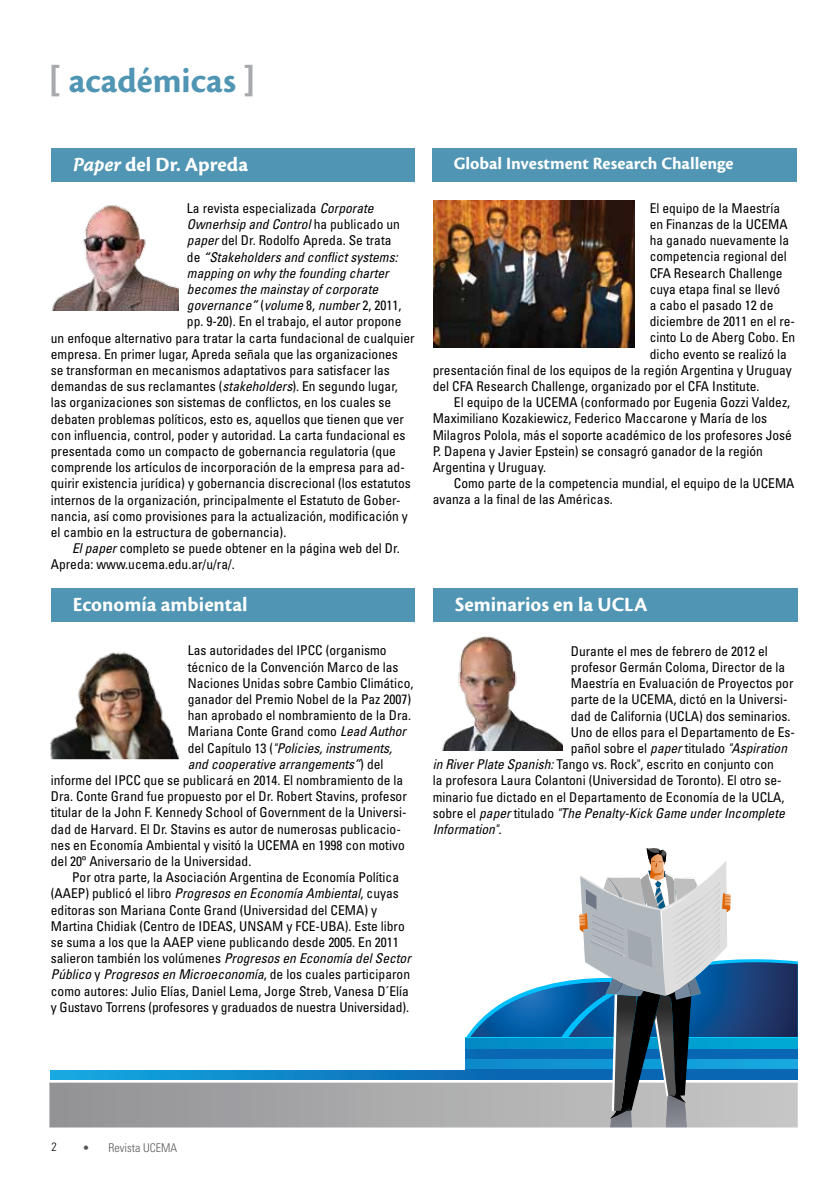
<style>
.page{position:relative;width:840px;height:1191px;background:#fff}
.page>*{position:absolute;margin:0;border:0;box-sizing:border-box;transform-origin:0 0}
.t1{font:36px "Cronos MM 700 24";color:#5095b3}
.t2{font:21px "Cronos MM 700 14";color:#fff}
.t3{font:18px "Cronos MM 700 12";color:#fff}
.t4{font:condensed 13.5px "Univers";color:#000}
.t5{font:italic condensed 13.5px "Univers";color:#000}
.t6{font:300 condensed 12px "Univers";color:#58595b}
.t7{font:300 condensed 12px "Univers";color:#000}
.s1{font-family:"Univers";font-weight:700;font-stretch:condensed;color:#a7a9ac}
.s2{font-family:"Cronos MM It 700 14"}
.s3{font-style:italic}
.s4{font-style:normal}
</style>
<div class="page">
<svg style="left:49px;top:848px;width:749px;height:279px"></svg>
<div style="left:50px;top:1013px;width:415px;height:56px;background:#fff"></div>
<img style="left:52px;top:205px;width:126px;height:105px">
<img style="left:50px;top:652px;width:129px;height:107px">
<div style="left:52px;top:148px;width:363px;height:34px;background:#5095b3"></div>
<div style="left:51px;top:588px;width:364px;height:33px;background:#5095b3"></div>
<div style="left:432px;top:148px;width:364px;height:34px;background:#5095b3"></div>
<img style="left:433px;top:200px;width:201px;height:148px">
<div style="left:433px;top:588px;width:365px;height:33px;background:#5095b3"></div>
<img style="left:442px;top:636px;width:120px;height:114px">
<h1 class="t1" style="left:50px;top:62px;width:206px"><span class="s1">[</span> académicas <span class="s1">]</span></h1>
<h2 class="t2" style="left:73px;top:153px;width:176px"><span class="s2">Paper</span> del Dr. Apreda</h2>
<p class="t4" style="left:187px;top:199px;width:188px">La revista especializada <span class="s3">Corporate</span></p>
<p class="t5" style="left:187px;top:216px;width:214px">Ownerhsip and Control <span class="s4">ha publicado un</span></p>
<p class="t4" style="left:187px;top:232px;width:206px"><span class="s3">paper</span> del Dr. Rodolfo Apreda. Se trata</p>
<p class="t5" style="left:187px;top:248px;width:212px"><span class="s4">de</span> “Stakeholders and conflict systems:</p>
<p class="t5" style="left:187px;top:264px;width:203px">mapping on why the founding charter</p>
<p class="t5" style="left:187px;top:280px;width:193px">becomes the mainstay of corporate</p>
<p class="t5" style="left:187px;top:297px;width:216px">governance” <span class="s4">(</span>volume <span class="s4">8,</span> number <span class="s4">2, 2011,</span></p>
<p class="t4" style="left:187px;top:313px;width:216px">pp. 9-20). En el trabajo, el autor propone</p>
<p class="t4" style="left:51px;top:329px;width:365px">un enfoque alternativo para tratar la carta fundacional de cualquier</p>
<p class="t4" style="left:51px;top:345px;width:348px">empresa. En primer lugar, Apreda señala que las organizaciones</p>
<p class="t4" style="left:51px;top:361px;width:340px">se transforman en mecanismos adaptativos para satisfacer las</p>
<p class="t4" style="left:51px;top:378px;width:348px">demandas de sus reclamantes (<span class="s3">stakeholders</span>). En segundo lugar,</p>
<p class="t4" style="left:51px;top:394px;width:342px">las organizaciones son sistemas de conflictos, en los cuales se</p>
<p class="t4" style="left:51px;top:410px;width:355px">debaten problemas políticos, esto es, aquellos que tienen que ver</p>
<p class="t4" style="left:51px;top:426px;width:356px">con influencia, control, poder y autoridad. La carta fundacional es</p>
<p class="t4" style="left:51px;top:442px;width:346px">presentada como un compacto de gobernancia regulatoria (que</p>
<p class="t4" style="left:51px;top:459px;width:355px">comprende los artículos de incorporación de la empresa para ad-</p>
<p class="t4" style="left:51px;top:475px;width:361px">quirir existencia jurídica) y gobernancia discrecional (los estatutos</p>
<p class="t4" style="left:51px;top:491px;width:351px">internos de la organización, principalmente el Estatuto de Gober-</p>
<p class="t4" style="left:51px;top:507px;width:358px">nancia, así como provisiones para la actualización, modificación y</p>
<p class="t4" style="left:51px;top:523px;width:237px">el cambio en la estructura de gobernancia).</p>
<p class="t4" style="left:72px;top:540px;width:329px"><span class="s3">El paper</span> completo se puede obtener en la página web del Dr.</p>
<p class="t4" style="left:51px;top:556px;width:185px">Apreda: www.ucema.edu.ar/u/ra/.</p>
<h2 class="t2" style="left:73px;top:593px;width:176px">Economía ambiental</h2>
<p class="t4" style="left:188px;top:642px;width:200px">Las autoridades del IPCC (organismo</p>
<p class="t4" style="left:188px;top:658px;width:212px">técnico de la Convención Marco de las</p>
<p class="t4" style="left:188px;top:674px;width:227px">Naciones Unidas sobre Cambio Climático,</p>
<p class="t4" style="left:188px;top:690px;width:225px">ganador del Premio Nobel de la Paz 2007)</p>
<p class="t4" style="left:188px;top:707px;width:225px">han aprobado el nombramiento de la Dra.</p>
<p class="t4" style="left:188px;top:723px;width:220px">Mariana Conte Grand como <span class="s3">Lead Author</span></p>
<p class="t5" style="left:188px;top:739px;width:206px"><span class="s4">del Capítulo 13 (</span>"Policies, instruments,</p>
<p class="t5" style="left:188px;top:755px;width:197px">and cooperative arrangements”<span class="s4">) del</span></p>
<p class="t4" style="left:51px;top:771px;width:354px">informe del IPCC que se publicará en 2014. El nombramiento de la</p>
<p class="t4" style="left:51px;top:788px;width:357px">Dra. Conte Grand fue propuesto por el Dr. Robert Stavins, profesor</p>
<p class="t4" style="left:51px;top:804px;width:357px">titular de la John F. Kennedy School of Government de la Universi-</p>
<p class="t4" style="left:51px;top:820px;width:351px">dad de Harvard. El Dr. Stavins es autor de numerosas publicacio-</p>
<p class="t4" style="left:51px;top:836px;width:355px">nes en Economía Ambiental y visitó la UCEMA en 1998 con motivo</p>
<p class="t4" style="left:51px;top:852px;width:202px">del 20º Aniversario de la Universidad.</p>
<p class="t4" style="left:72px;top:869px;width:328px">Por otra parte, la Asociación Argentina de Economía Política</p>
<p class="t5" style="left:51px;top:885px;width:349px"><span class="s4">(AAEP) publicó el libro</span> Progresos en Economía Ambiental<span class="s4">, cuyas</span></p>
<p class="t4" style="left:51px;top:901px;width:328px">editoras son Mariana Conte Grand (Universidad del CEMA) y</p>
<p class="t4" style="left:51px;top:917px;width:355px">Martina Chidiak (Centro de IDEAS, UNSAM y FCE-UBA). Este libro</p>
<p class="t4" style="left:51px;top:933px;width:349px">se suma a los que la AAEP viene publicando desde 2005. En 2011</p>
<p class="t5" style="left:51px;top:950px;width:361px"><span class="s4">salieron también los volúmenes</span> Progresos en Economía del Sector</p>
<p class="t5" style="left:51px;top:966px;width:361px">Público <span class="s4">y</span> Progresos en Microeconomía<span class="s4">, de los cuales participaron</span></p>
<p class="t4" style="left:51px;top:982px;width:359px">como autores: Julio Elías, Daniel Lema, Jorge Streb, Vanesa D´Elía</p>
<p class="t4" style="left:51px;top:998px;width:360px">y Gustavo Torrens (profesores y graduados de nuestra Universidad).</p>
<h3 class="t3" style="left:454px;top:154px;width:281px">Global Investment Research Challenge</h3>
<p class="t4" style="left:650px;top:199px;width:132px">El equipo de la Maestría</p>
<p class="t4" style="left:650px;top:216px;width:139px">en Finanzas de la UCEMA</p>
<p class="t4" style="left:650px;top:232px;width:141px">ha ganado nuevamente la</p>
<p class="t4" style="left:650px;top:248px;width:139px">competencia regional del</p>
<p class="t4" style="left:650px;top:264px;width:134px">CFA Research Challenge</p>
<p class="t4" style="left:650px;top:280px;width:132px">cuya etapa final se llevó</p>
<p class="t4" style="left:650px;top:297px;width:125px">a cabo el pasado 12 de</p>
<p class="t4" style="left:650px;top:313px;width:147px">diciembre de 2011 en el re-</p>
<p class="t4" style="left:650px;top:329px;width:147px">cinto Lo de Aberg Cobo. En</p>
<p class="t4" style="left:650px;top:345px;width:139px">dicho evento se realizó la</p>
<p class="t4" style="left:433px;top:361px;width:361px">presentación final de los equipos de la región Argentina y Uruguay</p>
<p class="t4" style="left:433px;top:378px;width:328px">del CFA Research Challenge, organizado por el CFA Institute.</p>
<p class="t4" style="left:454px;top:394px;width:338px">El equipo de la UCEMA (conformado por Eugenia Gozzi Valdez,</p>
<p class="t4" style="left:433px;top:410px;width:336px">Maximiliano Kozakiewicz, Federico Maccarone y María de los</p>
<p class="t4" style="left:433px;top:426px;width:361px">Milagros Polola, más el soporte académico de los profesores José</p>
<p class="t4" style="left:433px;top:442px;width:332px">P. Dapena y Javier Epstein) se consagró ganador de la región</p>
<p class="t4" style="left:433px;top:459px;width:115px">Argentina y Uruguay.</p>
<p class="t4" style="left:454px;top:475px;width:342px">Como parte de la competencia mundial, el equipo de la UCEMA</p>
<p class="t4" style="left:433px;top:491px;width:181px">avanza a la final de las Américas.</p>
<h2 class="t2" style="left:455px;top:593px;width:194px">Seminarios en la UCLA</h2>
<p class="t4" style="left:571px;top:642px;width:199px">Durante el mes de febrero de 2012 el</p>
<p class="t4" style="left:571px;top:658px;width:216px">profesor Germán Coloma, Director de la</p>
<p class="t4" style="left:571px;top:675px;width:224px">Maestría en Evaluación de Proyectos por</p>
<p class="t4" style="left:571px;top:691px;width:218px">parte de la UCEMA, dictó en la Universi-</p>
<p class="t4" style="left:571px;top:707px;width:221px">dad de California (UCLA) dos seminarios.</p>
<p class="t4" style="left:571px;top:723px;width:226px">Uno de ellos para el Departamento de Es-</p>
<p class="t4" style="left:571px;top:739px;width:218px">pañol sobre el <span class="s3">paper</span> titulado <span class="s3">"Aspiration</span></p>
<p class="t4" style="left:433px;top:756px;width:343px"><span class="s3">in River Plate Spanish:</span> Tango vs. Rock", escrito en conjunto con</p>
<p class="t4" style="left:433px;top:772px;width:350px">la profesora Laura Colantoni (Universidad de Toronto). El otro se-</p>
<p class="t4" style="left:433px;top:788px;width:353px">minario fue dictado en el Departamento de Economía de la UCLA,</p>
<p class="t5" style="left:433px;top:804px;width:354px"><span class="s4">sobre el</span> paper <span class="s4">titulado</span> "The Penalty-Kick Game under Incomplete</p>
<p class="t5" style="left:433px;top:820px;width:70px">Information".</p>
<p class="t7" style="left:52px;top:1139px;width:7px">2</p>
<p class="t6" style="left:82px;top:1140px;width:96px">• Revista UCEMA</p>
</div>
